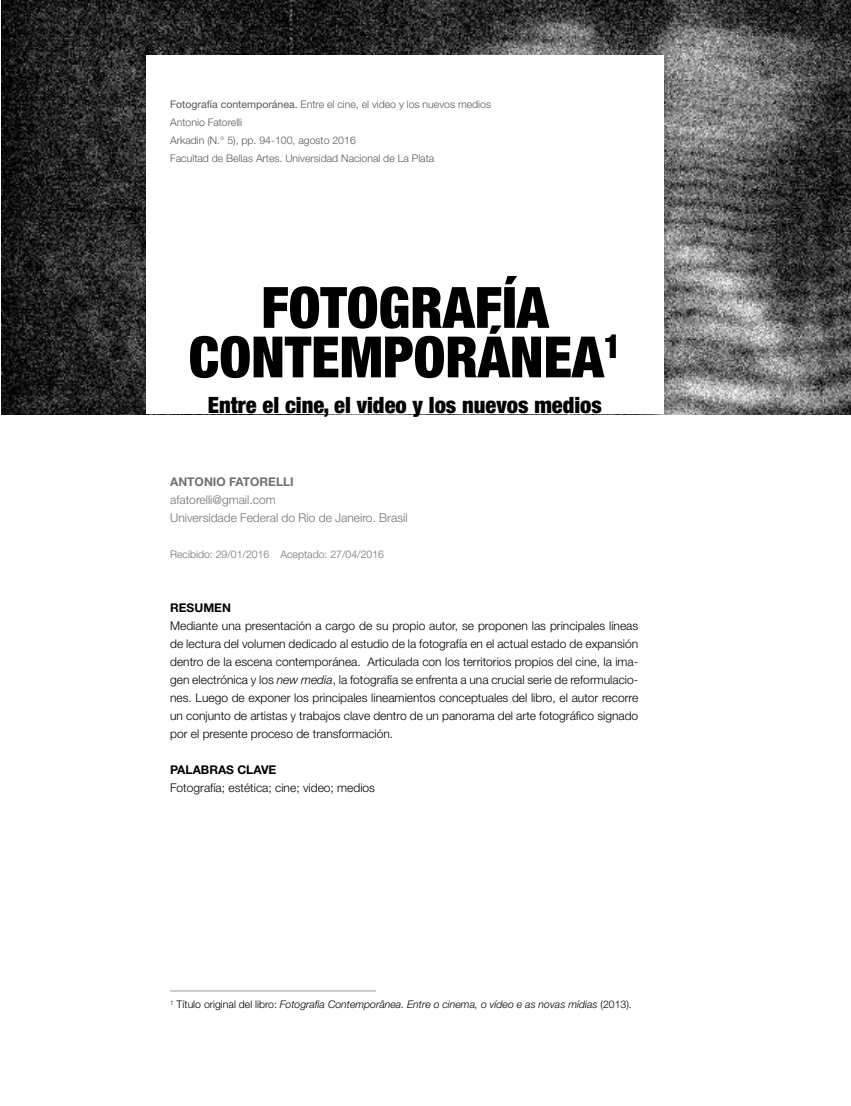
<style>
.page{position:relative;width:851px;height:1106px;background:#fff}
.page>*{position:absolute;margin:0;border:0;box-sizing:border-box;transform-origin:0 0}
.t1{font:900 condensed 57px/49.5px "Helvetica Neue LT Std";color:#000;text-align:center}
.t2{font:900 condensed 22.5px "Helvetica Neue LT Std";color:#000}
.t3{font:300 12px/18px "Helvetica Neue LT Std";color:#000;text-align:justify}
.t4{font:300 12px/18px "Helvetica Neue LT Std";color:#707172}
.t5{font:700 12px "Helvetica Neue LT Std";color:#000}
.t6{font:700 12px "Helvetica Neue LT Std";color:#707172}
.t7{font:300 10.5px/18px "Helvetica Neue LT Std";color:#58585a}
.t8{font:italic 300 10.5px "Helvetica Neue LT Std";color:#000}
.t9{font:300 10.5px "Helvetica Neue LT Std";color:#707172}
.s1{font-weight:400}
.s2{font-style:italic}
.s3{font-style:normal}
</style>
<div class="page">
<img style="left:1px;top:0;width:849px;height:414px">
<div style="left:146px;top:55px;width:517px;height:359px;background:#fff"></div>
<hr style="left:170px;top:990px;width:206px;height:1px;background:#9c9e9f">
<p class="t7" style="left:170px;top:95px;width:322px"><span class="s1">Fotografía contemporánea.</span> Entre el cine, el video y los nuevos medios Antonio Fatorelli<br>Arkadin (N.° 5), pp. 94-100, agosto 2016<br>Facultad de Bellas Artes. Universidad Nacional de La Plata</p>
<h1 class="t1" style="left:189px;top:282px;width:434px">Fotografía contemporánea<sup>1</sup></h1>
<h2 class="t2" style="left:208px;top:391px;width:395px">Entre el cine, el video y los nuevos medios</h2>
<p class="t6" style="left:170px;top:474px;width:125px">ANTONIO FATORELLI</p>
<p class="t4" style="left:170px;top:490px;width:239px">afatorelli@gmail.com<br>Universidade Federal do Rio de Janeiro. Brasil</p>
<p class="t9" style="left:170px;top:548px;width:215px">Recibido: 29/01/2016 Aceptado: 27/04/2016</p>
<p class="t5" style="left:170px;top:600px;width:62px">RESUMEN</p>
<p class="t3" style="left:170px;top:616px;width:469px">Mediante una presentación a cargo de su propio autor, se proponen las principales líneas de lectura del volumen dedicado al estudio de la fotografía en el actual estado de expansión dentro de la escena contemporánea. Articulada con los territorios propios del cine, la ima&shy;gen electrónica y los <span class="s2">new media</span>, la fotografía se enfrenta a una crucial serie de reformulacio&shy;nes. Luego de exponer los principales lineamientos conceptuales del libro, el autor recorre un conjunto de artistas y trabajos clave dentro de un panorama del arte fotográfico signado por el presente proceso de transformación.</p>
<p class="t5" style="left:170px;top:762px;width:108px">PALABRAS CLAVE</p>
<p class="t3" style="left:170px;top:778px;width:206px">Fotografía; estética; cine; video; medios</p>
<p class="t8" style="left:170px;top:998px;width:463px"><sup>1</sup> <span class="s3">Título original del libro:</span> Fotografia Contemporânea. Entre o cinema, o vídeo e as novas mídias <span class="s3">(2013).</span></p>
</div>
